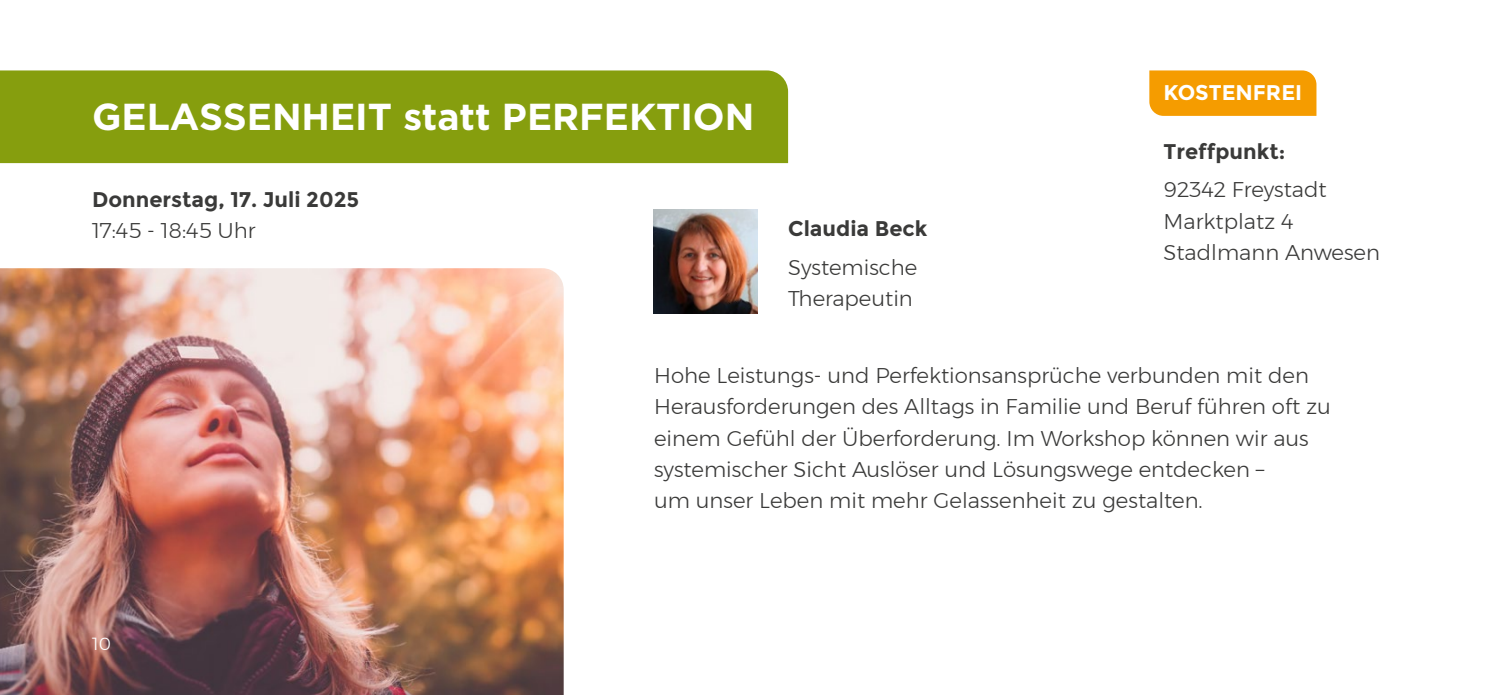
<style>
.page{position:relative;width:1489px;height:695px;background:#fff}
.page>*{position:absolute;margin:0;border:0;box-sizing:border-box;transform-origin:0 0}
.t1{font:700 37.5px "Gotham";color:#fff}
.t2{font:300 21.25px/31.2px "Montserrat";color:#3a3a39}
.t3{font:700 21.25px "Montserrat";color:#3a3a39}
.t4{font:700 21.25px "Montserrat";color:#fff}
.t5{font:300 17.5px "Montserrat";color:#fff}
</style>
<div class="page">
<img style="left:653px;top:209px;width:104px;height:104px">
<div style="left:1149px;top:70px;width:167px;height:46px;background:#f59c00"></div>
<img style="left:0;top:268px;width:563px;height:426px">
<div style="left:0;top:70px;width:788px;height:93px;background:#869e0e"></div>
<h1 class="t1" style="left:92px;top:92px;width:663px">GELASSENHEIT statt PERFEKTION</h1>
<p class="t3" style="left:92px;top:186px;width:269px">Donnerstag, 17. Juli 2025</p>
<p class="t2" style="left:92px;top:214px;width:165px">17:45 - 18:45 Uhr</p>
<p class="t3" style="left:788px;top:216px;width:141px">Claudia Beck</p>
<p class="t2" style="left:788px;top:251px;width:131px">Systemische<br>Therapeutin</p>
<p class="t4" style="left:1163px;top:80px;width:140px">KOSTENFREI</p>
<p class="t3" style="left:1163px;top:139px;width:123px">Treffpunkt:</p>
<p class="t2" style="left:1163px;top:174px;width:218px">92342 Freystadt<br>Marktplatz 4<br>Stadlmann Anwesen</p>
<p class="t5" style="left:92px;top:630px;width:20px">10</p>
<p class="t2" style="left:654px;top:359px;width:678px">Hohe Leistungs- und Perfektionsansprüche verbunden mit den Herausforderungen des Alltags in Familie und Beruf führen oft zu einem Gefühl der Überforderung. Im Workshop können wir aus systemischer Sicht Auslöser und Lösungswege entdecken –<br>um unser Leben mit mehr Gelassenheit zu gestalten.</p>
</div>
